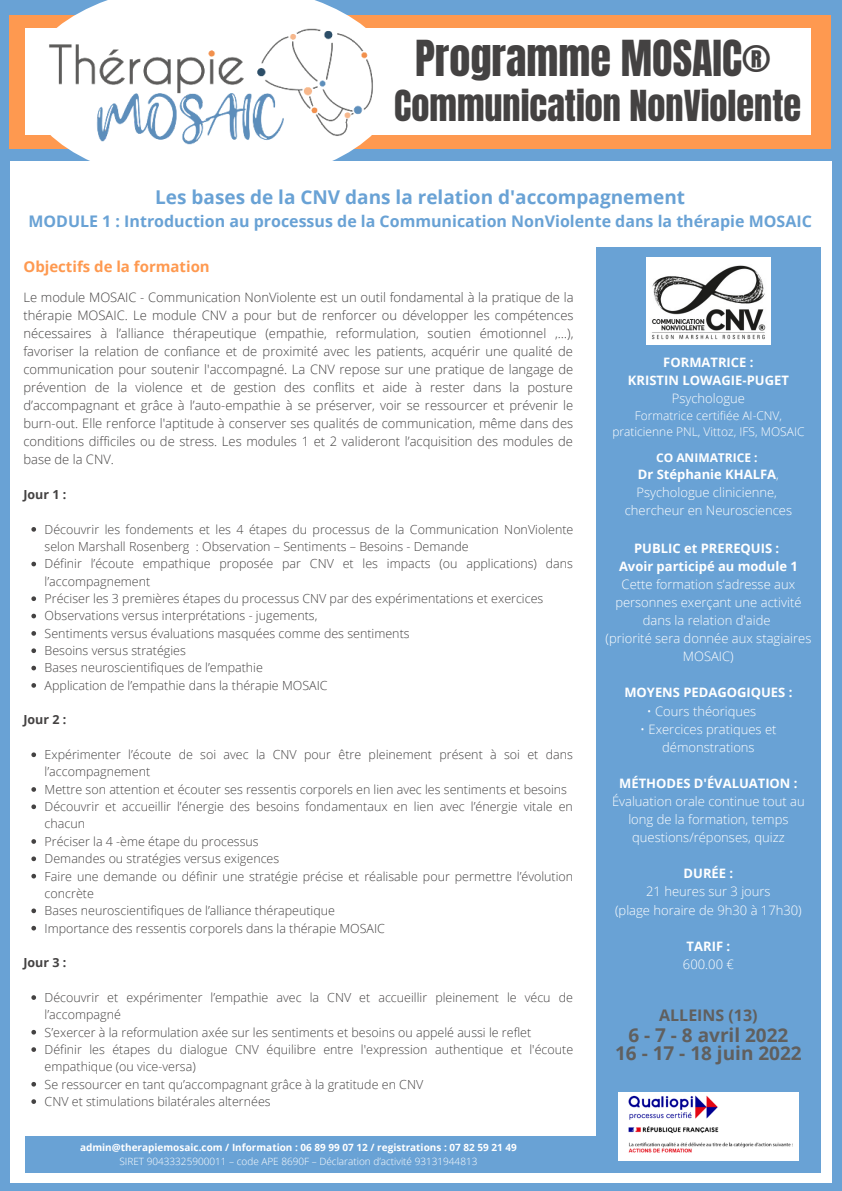
<style>
.page{position:relative;width:842px;height:1191px;background:#fff}
.page>*{position:absolute;margin:0;border:0;box-sizing:border-box;transform-origin:0 0}
.t1{font:42.2px "Anton";color:#444242}
.t2{font:36.3px "Anton";color:#444242}
.t3{font:700 19px "Open Sans";color:#69a2d5}
.t4{font:700 19px "Open Sans";color:#605f5e}
.t5{font:700 16px "Open Sans";color:#69a2d5}
.t6{font:700 16px "Open Sans";color:#605f5e}
.t7{font:700 15px "Open Sans";color:#fe9950}
.t8{font:300 13px/18px "Open Sans";color:#444242;text-align:justify}
.t9{font:300 13px/18.1px "Open Sans";color:#fff;text-align:center}
.t10{font:700 13px "Open Sans";color:#fff}
.t11{font:300 12.5px/17.3px "Open Sans";color:#444242}
.t12{font:700 12.5px "Open Sans";color:#444242}
.t13{font:300 12px "Open Sans";color:#fff}
.t14{font:700 12px "Open Sans";color:#fff}
.t15{font:700 10px "Open Sans";color:#fff}
.t16{font:300 10px "Open Sans";color:#fff}
.s1{font-weight:300}
</style>
<div class="page">
<div style="left:0;top:0;width:842px;height:1190px;background:#69a2d5"></div>
<div style="left:9px;top:15px;width:822px;height:134px;background:#fe9950"></div>
<div style="left:25px;top:28px;width:785px;height:107px;background:#fff"></div>
<img style="left:49px;top:0;width:324px;height:161px">
<div style="left:10px;top:161px;width:822px;height:1021px;background:#fff"></div>
<svg style="left:31px;top:527px;width:5px;height:4px"></svg>
<svg style="left:31px;top:561px;width:5px;height:5px"></svg>
<svg style="left:31px;top:596px;width:5px;height:5px"></svg>
<svg style="left:31px;top:613px;width:5px;height:5px"></svg>
<svg style="left:31px;top:631px;width:5px;height:4px"></svg>
<svg style="left:31px;top:648px;width:5px;height:5px"></svg>
<svg style="left:31px;top:665px;width:5px;height:5px"></svg>
<svg style="left:31px;top:683px;width:5px;height:4px"></svg>
<svg style="left:31px;top:752px;width:5px;height:5px"></svg>
<svg style="left:31px;top:787px;width:5px;height:4px"></svg>
<svg style="left:31px;top:804px;width:5px;height:5px"></svg>
<svg style="left:31px;top:839px;width:5px;height:4px"></svg>
<svg style="left:31px;top:856px;width:5px;height:5px"></svg>
<svg style="left:31px;top:873px;width:5px;height:5px"></svg>
<svg style="left:31px;top:908px;width:5px;height:5px"></svg>
<svg style="left:31px;top:925px;width:5px;height:5px"></svg>
<svg style="left:31px;top:995px;width:5px;height:4px"></svg>
<svg style="left:31px;top:1029px;width:5px;height:5px"></svg>
<svg style="left:31px;top:1047px;width:5px;height:4px"></svg>
<svg style="left:31px;top:1082px;width:5px;height:4px"></svg>
<svg style="left:31px;top:1099px;width:5px;height:4px"></svg>
<div style="left:596px;top:247px;width:224px;height:925px;background:#69a2d5"></div>
<div style="left:25px;top:1135px;width:572px;height:37px;background:#69a2d5"></div>
<img style="left:646px;top:258px;width:125px;height:86px">
<img style="left:618px;top:1092px;width:180px;height:68px">
<p class="t1" style="left:415px;top:28px;width:357px">Programme MOSAIC®</p>
<p class="t2" style="left:394px;top:80px;width:408px">Communication NonViolente</p>
<p class="t3" style="left:155px;top:184px;width:531px">Les bases de la CNV dans la relation d'accompagnement</p>
<p class="t5" style="left:28px;top:210px;width:785px">MODULE 1 : Introduction au processus de la Communication NonViolente dans la thérapie MOSAIC</p>
<p class="t7" style="left:23px;top:256px;width:188px">Objectifs de la formation</p>
<p class="t8" style="left:23px;top:287px;width:552px">Le module MOSAIC - Communication NonViolente est un outil fondamental à la pratique de la thérapie MOSAIC. Le module CNV a pour but de renforcer ou développer les compétences nécessaires à l’alliance thérapeutique (empathie, reformulation, soutien émotionnel ,…), favoriser la relation de confiance et de proximité avec les patients, acquérir une qualité de communication pour soutenir l'accompagné. La CNV repose sur une pratique de langage de prévention de la violence et de gestion des conflits et aide à rester dans la posture d’accompagnant et grâce à l’auto-empathie à se préserver, voir se ressourcer et prévenir le burn-out. Elle renforce l'aptitude à conserver ses qualités de communication, même dans des conditions difficiles ou de stress. Les modules 1 et 2 valideront l’acquisition des modules de base de la CNV.</p>
<p class="t12" style="left:23px;top:485px;width:44px">Jour 1 :</p>
<p class="t11" style="left:45px;top:520px;width:530px">Découvrir les fondements et les 4 étapes du processus de la Communication NonViolente selon Marshall Rosenberg : Observation – Sentiments – Besoins - Demande</p>
<p class="t11" style="left:45px;top:555px;width:530px">Définir l’écoute empathique proposée par CNV et les impacts (ou applications) dans l’accompagnement</p>
<p class="t11" style="left:45px;top:589px;width:500px">Préciser les 3 premières étapes du processus CNV par des expérimentations et exercices</p>
<p class="t11" style="left:45px;top:607px;width:274px">Observations versus interprétations - jugements,</p>
<p class="t11" style="left:45px;top:624px;width:366px">Sentiments versus évaluations masquées comme des sentiments</p>
<p class="t11" style="left:45px;top:641px;width:143px">Besoins versus stratégies</p>
<p class="t11" style="left:45px;top:658px;width:220px">Bases neuroscientifiques de l’empathie</p>
<p class="t11" style="left:45px;top:676px;width:284px">Application de l’empathie dans la thérapie MOSAIC</p>
<p class="t12" style="left:23px;top:711px;width:44px">Jour 2 :</p>
<p class="t11" style="left:45px;top:745px;width:530px">Expérimenter l’écoute de soi avec la CNV pour être pleinement présent à soi et dans l’accompagnement</p>
<p class="t11" style="left:45px;top:780px;width:524px">Mettre son attention et écouter ses ressentis corporels en lien avec les sentiments et besoins</p>
<p class="t11" style="left:45px;top:797px;width:530px">Découvrir et accueillir l’énergie des besoins fondamentaux en lien avec l’énergie vitale en chacun</p>
<p class="t11" style="left:45px;top:832px;width:216px">Préciser la 4 -ème étape du processus</p>
<p class="t11" style="left:45px;top:849px;width:236px">Demandes ou stratégies versus exigences</p>
<p class="t11" style="left:45px;top:866px;width:530px">Faire une demande ou définir une stratégie précise et réalisable pour permettre l’évolution concrète</p>
<p class="t11" style="left:45px;top:901px;width:292px">Bases neuroscientifiques de l’alliance thérapeutique</p>
<p class="t11" style="left:45px;top:918px;width:342px">Importance des ressentis corporels dans la thérapie MOSAIC</p>
<p class="t12" style="left:23px;top:953px;width:44px">Jour 3 :</p>
<p class="t11" style="left:45px;top:988px;width:530px">Découvrir et expérimenter l’empathie avec la CNV et accueillir pleinement le vécu de l’accompagné</p>
<p class="t11" style="left:45px;top:1022px;width:488px">S’exercer à la reformulation axée sur les sentiments et besoins ou appelé aussi le reflet</p>
<p class="t11" style="left:45px;top:1040px;width:530px">Définir les étapes du dialogue CNV équilibre entre l'expression authentique et l'écoute empathique (ou vice-versa)</p>
<p class="t11" style="left:45px;top:1074px;width:380px">Se ressourcer en tant qu’accompagnant grâce à la gratitude en CNV</p>
<p class="t11" style="left:45px;top:1092px;width:228px">CNV et stimulations bilatérales alternées</p>
<p class="t15" style="left:80px;top:1140px;width:438px">admin@therapiemosaic.com / Information : 06 89 99 07 12 / registrations : 07 82 59 21 49</p>
<p class="t16" style="left:119px;top:1153px;width:359px">SIRET 90433325900011 – code APE 8690F – Déclaration d’activité 93131944813</p>
<p class="t10" style="left:663px;top:352px;width:92px">FORMATRICE :</p>
<p class="t10" style="left:628px;top:371px;width:162px">KRISTIN LOWAGIE-PUGET</p>
<p class="t9" style="left:672px;top:388px;width:75px">Psychologue</p>
<p class="t13" style="left:635px;top:407px;width:149px">Formatrice certifiée AI-CNV,</p>
<p class="t13" style="left:612px;top:423px;width:194px">praticienne PNL, Vittoz, IFS, MOSAIC</p>
<p class="t14" style="left:656px;top:449px;width:103px">CO ANIMATRICE :</p>
<p class="t10" style="left:638px;top:465px;width:143px">Dr Stéphanie KHALFA<span class="s1">,</span></p>
<p class="t9" style="left:636px;top:483px;width:142px">Psychologue clinicienne,</p>
<p class="t9" style="left:625px;top:501px;width:169px">chercheur en Neurosciences</p>
<p class="t10" style="left:634px;top:539px;width:147px">PUBLIC et PREREQUIS :</p>
<p class="t10" style="left:619px;top:557px;width:180px">Avoir participé au module 1</p>
<p class="t9" style="left:615px;top:574px;width:188px">Cette formation s’adresse aux personnes exerçant une activité dans la relation d'aide</p>
<p class="t9" style="left:605px;top:629px;width:207px">(priorité sera donnée aux stagiaires<br>MOSAIC)</p>
<p class="t10" style="left:624px;top:683px;width:170px">MOYENS PEDAGOGIQUES :</p>
<p class="t9" style="left:647px;top:701px;width:111px">• Cours théoriques</p>
<p class="t9" style="left:640px;top:719px;width:138px">• Exercices pratiques et démonstrations</p>
<p class="t10" style="left:619px;top:774px;width:180px">MÉTHODES D'ÉVALUATION :</p>
<p class="t9" style="left:612px;top:791px;width:194px">Évaluation orale continue tout au long de la formation, temps questions/réponses, quizz</p>
<p class="t10" style="left:684px;top:864px;width:51px">DURÉE :</p>
<p class="t9" style="left:646px;top:882px;width:126px">21 heures sur 3 jours</p>
<p class="t9" style="left:615px;top:900px;width:188px">(plage horaire de 9h30 à 17h30)</p>
<p class="t10" style="left:687px;top:936px;width:45px">TARIF :</p>
<p class="t9" style="left:683px;top:954px;width:52px">600.00 €</p>
<p class="t6" style="left:659px;top:1004px;width:100px">ALLEINS (13)</p>
<p class="t4" style="left:628px;top:1021px;width:162px">6 - 7 - 8 avril 2022</p>
<p class="t4" style="left:615px;top:1039px;width:188px">16 - 17 - 18 juin 2022</p>
</div>
